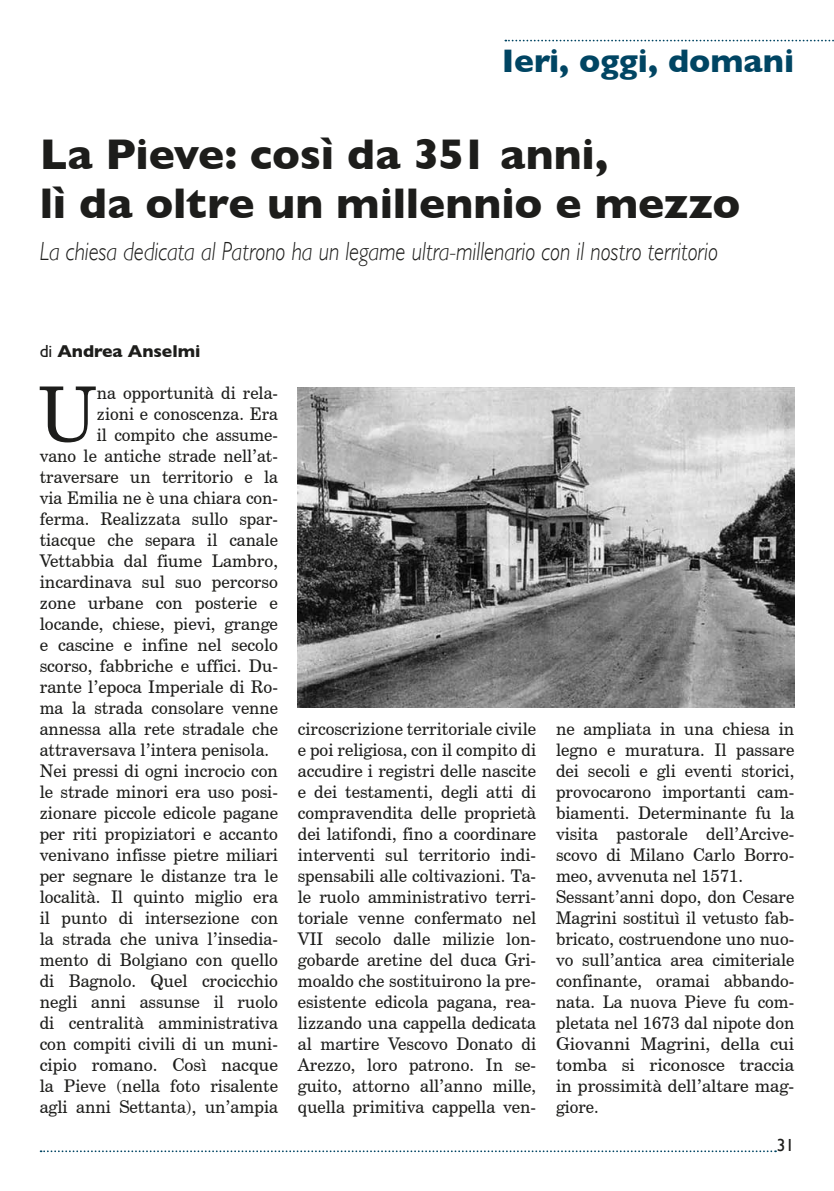
<style>
.page{position:relative;width:834px;height:1191px;background:#fff}
.page>*{position:absolute;margin:0;border:0;box-sizing:border-box;transform-origin:0 0}
.t1{font:75.6px "Century Schoolbook BT";color:#1d1d1b;scale:.96 1}
.t2{font:700 43.75px/49px "Gill Sans";letter-spacing:-.005em;color:#1d1d1b}
.t3{font:700 33.25px "Gill Sans";color:#004563}
.t4{font:italic 300 26.25px "Gill Sans";color:#1d1d1b;scale:.85 1}
.t5{font:17.5px/21px "Century Schoolbook BT";color:#1d1d1b}
.t6{font:17.5px "Century Schoolbook BT";color:#1d1d1b;scale:.96 1}
.t7{font:700 17.5px "Gill Sans";color:#1d1d1b}
.t8{font:17.5px "Gill Sans";color:#1d1d1b}
.s1{font-weight:400}
</style>
<div class="page">
<svg style="left:505px;top:40px;width:329px;height:1px"></svg>
<svg style="left:41px;top:1150px;width:734px;height:2px"></svg>
<img style="left:298px;top:387px;width:496px;height:320px">
<h3 class="t3" style="left:501px;top:35px;width:294px">Ieri, oggi, domani</h3>
<h2 class="t2" style="left:40px;top:129px;width:702px">La Pieve: così da 351 anni,<br>lì da oltre un millennio e mezzo</h2>
<h3 class="t4" style="left:40px;top:236px;width:799px">La chiesa dedicata al Patrono ha un legame ultra-millenario con il nostro territorio</h3>
<p class="t7" style="left:40px;top:337px;width:162px"><span class="s1">di</span> Andrea Anselmi</p>
<h1 class="t1" style="left:38px;top:368px;width:63px">U</h1>
<p class="t6" style="left:97px;top:382px;width:190px">na opportunità di rela-</p>
<p class="t6" style="left:97px;top:403px;width:190px">zioni e conoscenza. Era</p>
<p class="t6" style="left:97px;top:424px;width:190px">il compito che assume-</p>
<p class="t6" style="left:40px;top:445px;width:250px">vano le antiche strade nell’at-</p>
<p class="t6" style="left:40px;top:466px;width:250px">traversare un territorio e la</p>
<p class="t6" style="left:40px;top:487px;width:250px">via Emilia ne è una chiara con-</p>
<p class="t6" style="left:40px;top:508px;width:250px">ferma. Realizzata sullo spar-</p>
<p class="t6" style="left:40px;top:529px;width:250px">tiacque che separa il canale</p>
<p class="t5" style="left:40px;top:550px;width:240px">Vettabbia dal fiume Lambro,</p>
<p class="t5" style="left:40px;top:571px;width:240px">incardinava sul suo percorso</p>
<p class="t5" style="left:40px;top:592px;width:240px">zone urbane con posterie e</p>
<p class="t5" style="left:40px;top:613px;width:240px">locande, chiese, pievi, grange</p>
<p class="t5" style="left:40px;top:634px;width:240px">e cascine e infine nel secolo</p>
<p class="t5" style="left:40px;top:655px;width:240px">scorso, fabbriche e uffici. Du-</p>
<p class="t5" style="left:40px;top:676px;width:240px">rante l’epoca Imperiale di Ro-</p>
<p class="t6" style="left:40px;top:697px;width:250px">ma la strada consolare venne</p>
<p class="t6" style="left:40px;top:718px;width:250px">annessa alla rete stradale che</p>
<p class="t6" style="left:40px;top:739px;width:240px">attraversava l’intera penisola.</p>
<p class="t5" style="left:40px;top:760px;width:240px">Nei pressi di ogni incrocio con</p>
<p class="t5" style="left:40px;top:781px;width:240px">le strade minori era uso posi-</p>
<p class="t5" style="left:40px;top:802px;width:240px">zionare piccole edicole pagane</p>
<p class="t5" style="left:40px;top:823px;width:240px">per riti propiziatori e accanto</p>
<p class="t5" style="left:40px;top:844px;width:240px">venivano infisse pietre miliari</p>
<p class="t5" style="left:40px;top:865px;width:240px">per segnare le distanze tra le</p>
<p class="t5" style="left:40px;top:886px;width:240px">località. Il quinto miglio era</p>
<p class="t5" style="left:40px;top:907px;width:240px">il punto di intersezione con</p>
<p class="t5" style="left:40px;top:928px;width:240px">la strada che univa l’insedia-</p>
<p class="t5" style="left:40px;top:949px;width:240px">mento di Bolgiano con quello</p>
<p class="t5" style="left:40px;top:970px;width:240px">di Bagnolo. Quel crocicchio</p>
<p class="t5" style="left:40px;top:991px;width:240px">negli anni assunse il ruolo</p>
<p class="t5" style="left:40px;top:1012px;width:240px">di centralità amministrativa</p>
<p class="t5" style="left:40px;top:1033px;width:240px">con compiti civili di un muni-</p>
<p class="t5" style="left:40px;top:1054px;width:240px">cipio romano. Così nacque</p>
<p class="t5" style="left:40px;top:1075px;width:240px">la Pieve (nella foto risalente</p>
<p class="t5" style="left:40px;top:1096px;width:240px">agli anni Settanta), un’ampia</p>
<p class="t5" style="left:298px;top:718px;width:240px;text-align:justify">circoscrizione territoriale civile e poi religiosa, con il compito di accudire i registri delle nascite e dei testamenti, degli atti di compravendita delle proprietà dei latifondi, fino a coordinare interventi sul territorio indi&shy;spensabili alle coltivazioni. Ta&shy;le ruolo amministrativo terri&shy;toriale venne confermato nel VII secolo dalle milizie lon&shy;gobarde aretine del duca Gri&shy;moaldo che sostituirono la pre&shy;esistente edicola pagana, rea&shy;lizzando una cappella dedicata al martire Vescovo Donato di Arezzo, loro patrono. In se&shy;guito, attorno all’anno mille, quella primitiva cappella ven-</p>
<p class="t5" style="left:556px;top:718px;width:240px">ne ampliata in una chiesa in legno e muratura. Il passare dei secoli e gli eventi storici, provocarono importanti cam&shy;biamenti. Determinante fu la visita pastorale dell’Arcive&shy;scovo di Milano Carlo Borro&shy;meo, avvenuta nel 1571.<br>Sessant’anni dopo, don Cesare<br>Magrini sostituì il vetusto fab&shy;bricato, costruendone uno nuo&shy;vo sull’antica area cimiteriale confinante, oramai abbando&shy;nata. La nuova Pieve fu com&shy;pletata nel 1673 dal nipote don<br>Giovanni Magrini, della cui tomba si riconosce traccia in prossimità dell’altare mag&shy;giore.</p>
<p class="t8" style="left:776px;top:1135px;width:19px">31</p>
</div>
